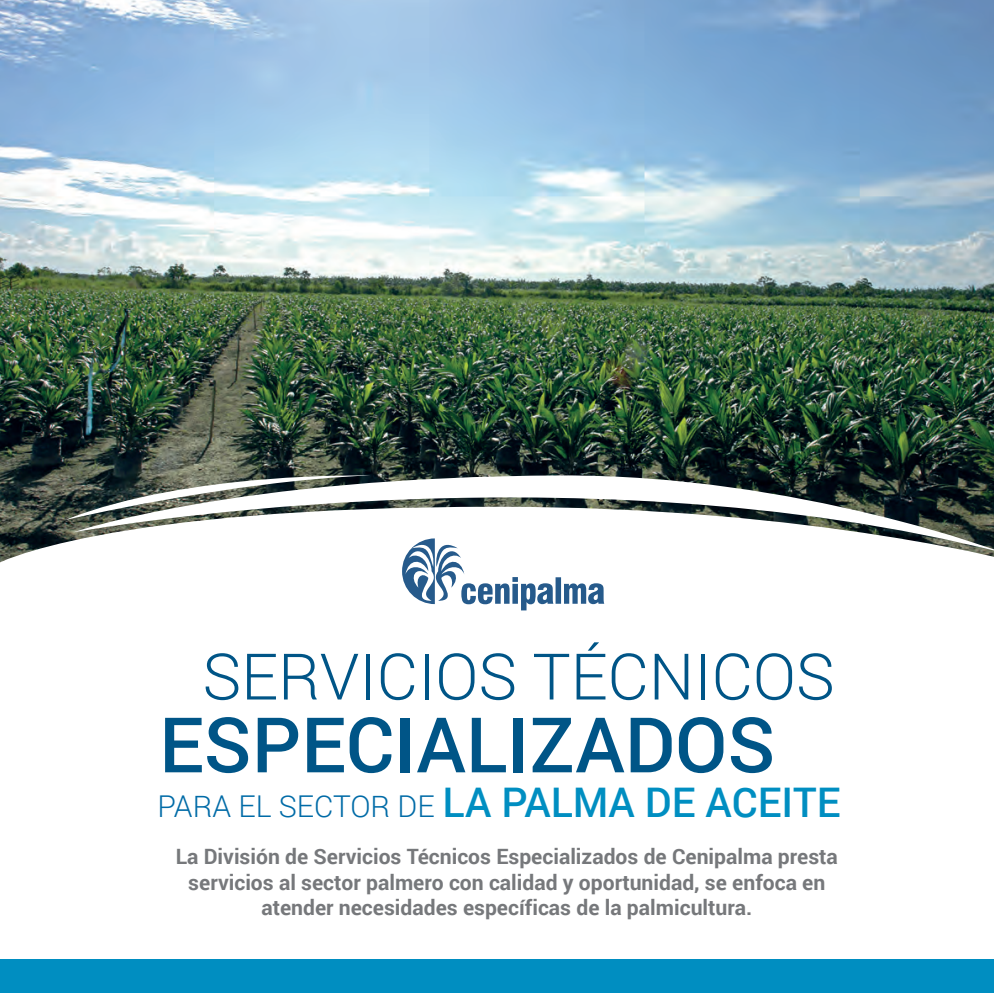
<style>
.page{position:relative;width:994px;height:993px;background:#fff}
.page>*{position:absolute;margin:0;border:0;box-sizing:border-box;transform-origin:0 0}
.t1{font:500 76.65px "Roboto";color:#005587}
.t2{font:300 64.23px "Roboto";color:#005587}
.t3{font:500 40.77px "Roboto";color:#008ec1}
.t4{font:700 21.18px/25.4px "Roboto";color:#76787b;text-align:center}
.s1{font-weight:300;font-size:30.1px;color:#006ba7}
</style>
<div class="page">
<img style="left:0;top:0;width:994px;height:506px">
<svg style="left:0;top:506px;width:994px;height:105px"></svg>
<svg style="left:73px;top:441px;width:921px;height:112px"></svg>
<svg style="left:65px;top:471px;width:305px;height:49px"></svg>
<div style="left:0;top:958px;width:994px;height:34px;background:#008ec1"></div>
<svg style="left:402px;top:538px;width:202px;height:72px"></svg>
<h2 class="t2" style="left:202px;top:632px;width:633px">SERVICIOS TÉCNICOS</h2>
<h1 class="t1" style="left:159px;top:691px;width:618px">ESPECIALIZADOS</h1>
<h3 class="t3" style="left:157px;top:774px;width:685px"><span class="s1">PARA EL SECTOR DE</span> LA PALMA DE ACEITE</h3>
<p class="t4" style="left:176px;top:843px;width:664px">La División de Servicios Técnicos Especializados de Cenipalma presta servicios al sector palmero con calidad y oportunidad, se enfoca en atender necesidades específicas de la palmicultura.</p>
</div>
